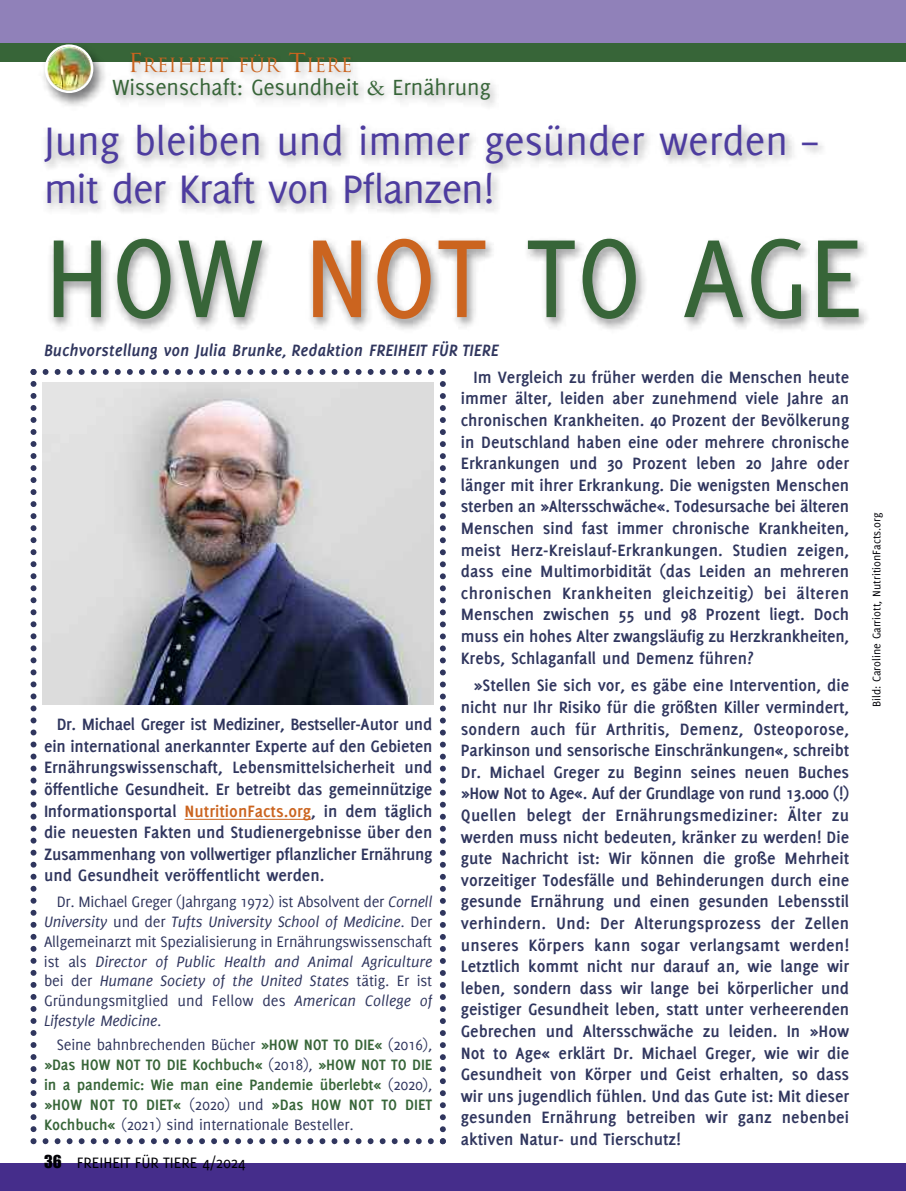
<style>
.page{position:relative;width:906px;height:1191px;background:#fff}
.page>*{position:absolute;margin:0;border:0;box-sizing:border-box;transform-origin:0 0}
.t1{font:121.5px "Delicious";color:#376538}
.t2{font:43.5px/48px "Delicious";color:#4d3c9f}
.t3{font:24px "Delicious";color:#376538}
.t4{font:19.2px "Trajan";color:#cb641f}
.t5{font:700 18px/21.6px "Delicious";color:#30365e;text-align:justify}
.t6{font:italic 700 18px "Delicious";color:#30365e}
.t7{font:16.5px/19.8px "Delicious";color:#30365e;text-align:justify}
.t8{font:700 16.5px/19.8px "Delicious";letter-spacing:-.01em;color:#376538;text-align:justify}
.t9{font:16.5px "Delicious";color:#000006}
.t10{font:12px "Delicious";color:#000006}
.s1{font-size:25.5px}
.s2{font-family:"Garamond"}
.s3{color:#cb641f}
.s4{font-style:italic}
.s5{font-weight:400;color:#30365e}
.s6{font-family:"Impact"}
</style>
<div class="page">
<div style="left:0;top:1163px;width:906px;height:28px;background:#452d8b"></div>
<div style="left:0;top:0;width:906px;height:44px;background:#9081b9"></div>
<div style="left:0;top:43px;width:906px;height:18px;background:#376538"></div>
<img style="left:113px;top:61px;width:311px;height:4px">
<img style="left:38px;top:55px;width:75px;height:41px">
<img style="left:45px;top:44px;width:48px;height:49px">
<svg style="left:31px;top:381px;width:415px;height:763px"></svg>
<hr style="left:185px;top:819px;width:126px;height:1px;background:#cb641f">
<img style="left:43px;top:382px;width:391px;height:323px">
<img style="left:30px;top:96px;width:838px;height:279px">
<p class="t4" style="left:128px;top:54px;width:226px"><span class="s1">F</span>REIHEIT FÜR <span class="s1">T</span>IERE</p>
<h3 class="t3" style="left:112px;top:78px;width:380px">Wissenschaft: Gesundheit <span class="s2">&amp;</span> Ernährung</h3>
<h2 class="t2" style="left:44px;top:120px;width:775px">Jung bleiben und immer gesünder werden – mit der Kraft von Pflanzen!</h2>
<h1 class="t1" style="left:44px;top:233px;width:821px">HOW <span class="s3">NOT</span> TO AGE</h1>
<p class="t6" style="left:44px;top:343px;width:456px">Buchvorstellung von Julia Brunke, Redaktion FREIHEIT FÜR TIERE</p>
<p class="t5" style="left:461px;top:367px;width:390px;text-indent:13px">Im Vergleich zu früher werden die Menschen heute immer älter, leiden aber zunehmend viele Jahre an chronischen Krankheiten. 40 Prozent der Bevölkerung in Deutschland haben eine oder mehrere chronische Erkrankungen und 30 Prozent leben 20 Jahre oder länger mit ihrer Erkrankung. Die wenigsten Menschen sterben an »Altersschwäche«. Todesursache bei älteren Menschen sind fast immer chronische Krankheiten, meist Herz-Kreislauf-Erkrankungen. Studien zeigen, dass eine Multimorbidität (das Leiden an mehreren chronischen Krankheiten gleichzeitig) bei älteren Menschen zwischen 55 und 98 Prozent liegt. Doch muss ein hohes Alter zwangsläufig zu Herzkrankheiten, Krebs, Schlaganfall und Demenz führen?</p>
<p class="t5" style="left:461px;top:676px;width:390px;text-indent:13px">»Stellen Sie sich vor, es gäbe eine Intervention, die nicht nur Ihr Risiko für die größten Killer vermindert, sondern auch für Arthritis, Demenz, Osteoporose, Parkinson und sensorische Einschränkungen«, schreibt Dr. Michael Greger zu Beginn seines neuen Buches »How Not to Age«. Auf der Grundlage von rund 13.000 (!)<br>Quellen belegt der Ernährungsmediziner: Älter zu werden muss nicht bedeuten, kränker zu werden! Die gute Nachricht ist: Wir können die große Mehrheit vorzeitiger Todesfälle und Behinderungen durch eine gesunde Ernährung und einen gesunden Lebensstil verhindern. Und: Der Alterungsprozess der Zellen unseres Körpers kann sogar verlangsamt werden!<br>Letztlich kommt nicht nur darauf an, wie lange wir leben, sondern dass wir lange bei körperlicher und geistiger Gesundheit leben, statt unter verheerenden Gebrechen und Altersschwäche zu leiden. In »How Not to Age« erklärt Dr. Michael Greger, wie wir die Gesundheit von Körper und Geist erhalten, so dass wir uns jugendlich fühlen. Und das Gute ist: Mit dieser gesunden Ernährung betreiben wir ganz nebenbei aktiven Natur- und Tierschutz!</p>
<p class="t5" style="left:44px;top:714px;width:390px;text-indent:13px">Dr. Michael Greger ist Mediziner, Bestseller-Autor und ein international anerkannter Experte auf den Gebieten Ernährungswissenschaft, Lebensmittelsicherheit und öffentliche Gesundheit. Er betreibt das gemeinnützige Informationsportal <span class="s3">NutritionFacts.org</span>, in dem täglich die neuesten Fakten und Studienergebnisse über den Zusammenhang von vollwertiger pflanzlicher Ernährung und Gesundheit veröffentlicht werden.</p>
<p class="t7" style="left:44px;top:893px;width:390px;text-indent:13px">Dr. Michael Greger (Jahrgang 1972) ist Absolvent der <span class="s4">Cornell University</span> und der <span class="s4">Tufts University School of Medicine</span>. Der Allgemeinarzt mit Spezialisierung in Ernährungswissenschaft ist als <span class="s4">Director of Public Health and Animal Agriculture </span>bei der <span class="s4">Humane Society of the United States</span> tätig. Er ist Gründungsmitglied und Fellow des <span class="s4">American College of Lifestyle Medicine</span>.</p>
<p class="t8" style="left:44px;top:1036px;width:390px;text-indent:13px"><span class="s5">Seine bahnbrechenden Bücher</span> »HOW NOT TO DIE« <span class="s5">(2016), </span>»Das HOW NOT TO DIE Kochbuch« <span class="s5">(2018),</span> »HOW NOT TO DIE in a pandemic: Wie man eine Pandemie überlebt« <span class="s5">(2020), </span>»HOW NOT TO DIET« <span class="s5">(2020) und</span> »Das HOW NOT TO DIET Kochbuch« <span class="s5">(2021) sind internationale Besteller.</span></p>
<p class="t9" style="left:44px;top:1156px;width:203px"><span class="s6">36</span> FREIHEIT FÜR TIERE 4/2024</p>
<p class="t10" style="left:872px;top:707px;width:196px;rotate:-90deg">Bild: Caroline Garriott, NutritionFacts.org</p>
</div>
